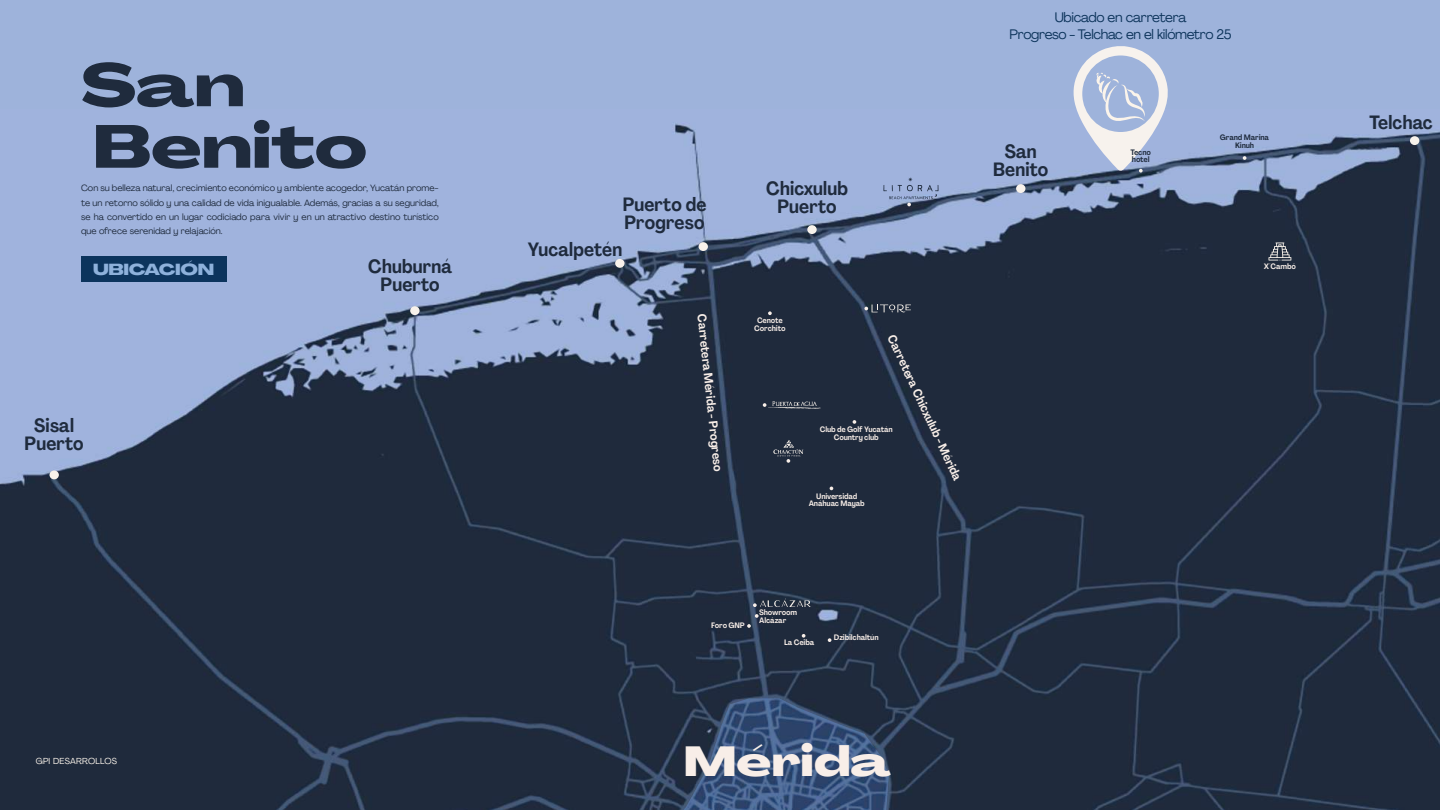
<style>
.page{position:relative;width:1440px;height:810px;background:#fff}
.page>*{position:absolute;margin:0;border:0;box-sizing:border-box;transform-origin:0 0}
.t1{font:800 59.62px/61.5px "Agrandir Grand";color:#1f2b3d}
.t2{font:800 41.4px "Agrandir Grand";color:#f8eee8}
.t3{font:700 18.98px/18.1px "Agrandir Text";letter-spacing:-.025em;color:#1f2b3d;text-align:center}
.t4{font:800 15.75px "Agrandir Grand";letter-spacing:-.025em;color:#8eb1db}
.t5{font:13.65px/16.4px "Agrandir";letter-spacing:-.025em;color:#0e355c;text-align:center}
.t6{font:700 12.08px "Agrandir Text";color:#f8eee8}
.t7{font:9px/14.2px "Agrandir";color:#1f2b3d;text-align:justify}
.t8{font:8.62px "Agrandir";letter-spacing:.025em;color:#fbf4eb}
.t9{font:700 7.8px/7.7px "Agrandir Text";letter-spacing:-.025em;color:#f8eee8;text-align:center}
.t10{font:700 7.8px/7.7px "Agrandir Text";letter-spacing:-.025em;color:#1f2b3d;text-align:center}
</style>
<div class="page">
<img style="left:0;top:109px;width:1440px;height:701px">
<div style="left:0;top:0;width:1440px;height:109px;background:#9eb3db"></div>
<div style="left:1016px;top:184px;width:9px;height:9px;background:#f8f2eb;border-radius:50%"></div>
<div style="left:807px;top:225px;width:10px;height:9px;background:#f8f2eb;border-radius:50%"></div>
<div style="left:699px;top:242px;width:9px;height:9px;background:#f8f2eb;border-radius:50%"></div>
<div style="left:410px;top:306px;width:10px;height:9px;background:#f8f2eb;border-radius:50%"></div>
<div style="left:49px;top:471px;width:10px;height:8px;background:#f8f2eb;border-radius:50%"></div>
<div style="left:615px;top:259px;width:10px;height:9px;background:#f8f2eb;border-radius:50%"></div>
<div style="left:1410px;top:136px;width:9px;height:9px;background:#f8f2eb;border-radius:50%"></div>
<svg style="left:659px;top:698px;width:230px;height:112px;background:#33486b"></svg>
<svg style="left:864px;top:304px;width:47px;height:9px"></svg>
<svg style="left:1243px;top:156px;width:3px;height:4px"></svg>
<svg style="left:768px;top:311px;width:4px;height:4px"></svg>
<svg style="left:763px;top:401px;width:58px;height:8px"></svg>
<svg style="left:853px;top:420px;width:3px;height:4px"></svg>
<svg style="left:773px;top:440px;width:30px;height:23px"></svg>
<svg style="left:753px;top:599px;width:58px;height:8px"></svg>
<svg style="left:755px;top:614px;width:4px;height:4px"></svg>
<svg style="left:747px;top:624px;width:4px;height:4px"></svg>
<svg style="left:802px;top:634px;width:3px;height:4px"></svg>
<svg style="left:828px;top:638px;width:3px;height:4px"></svg>
<svg style="left:1269px;top:242px;width:22px;height:19px"></svg>
<div style="left:81px;top:257px;width:145px;height:25px;background:#0c345d"></div>
<svg style="left:1072px;top:46px;width:97px;height:127px"></svg>
<svg style="left:883px;top:177px;width:55px;height:29px;background:#899bc0"></svg>
<h1 class="t1" style="left:81px;top:55px;width:287px">San<br>Benito</h1>
<p class="t7" style="left:81px;top:181px;width:359px">Con su belleza natural, crecimiento económico y ambiente acogedor, Yucatán prome&shy;te un retorno sólido y una calidad de vida inigualable. Además, gracias a su seguridad, se ha convertido en un lugar codiciado para vivir y en un atractivo destino turístico que ofrece serenidad y relajación.</p>
<h3 class="t4" style="left:93px;top:260px;width:122px">UBICACIÓN</h3>
<h3 class="t3" style="left:24px;top:416px;width:61px">Sisal<br>Puerto</h3>
<p class="t8" style="left:36px;top:756px;width:83px">GPI DESARROLLOS</p>
<h3 class="t3" style="left:368px;top:257px;width:86px">Chuburná<br>Puerto</h3>
<h3 class="t5" style="left:1010px;top:9px;width:224px">Ubicado en carretera<br>Progreso - Telchac en el kilómetro 25</h3>
<h3 class="t3" style="left:622px;top:195px;width:86px;text-align:left">Puerto de<br>Progreso</h3>
<h3 class="t3" style="left:528px;top:241px;width:96px">Yucalpetén</h3>
<h3 class="t3" style="left:766px;top:179px;width:84px">Chicxulub<br>Puerto</h3>
<h3 class="t6" style="left:709px;top:313px;width:160px;rotate:84deg">Carretera Mérida - Progreso</h3>
<p class="t9" style="left:754px;top:317px;width:33px">Cenote<br>Corchito</p>
<h3 class="t6" style="left:898px;top:332px;width:161px;rotate:65deg">Carretera Chicxulub - Mérida</h3>
<p class="t9" style="left:820px;top:426px;width:75px">Club de Golf Yucatán<br>Country club</p>
<p class="t9" style="left:809px;top:492px;width:57px">Universidad<br>Anáhuac Mayab</p>
<h3 class="t3" style="left:993px;top:142px;width:57px">San<br>Benito</h3>
<p class="t10" style="left:1131px;top:148px;width:22px;text-align:left">Tecno hotel</p>
<p class="t10" style="left:1220px;top:134px;width:51px">Grand Marina<br>Kinuh</p>
<p class="t9" style="left:1264px;top:262px;width:33px">X´Cambó</p>
<p class="t9" style="left:711px;top:621px;width:35px">Foro GNP</p>
<p class="t9" style="left:759px;top:609px;width:39px;text-align:left">Showroom<br>Alcázar</p>
<p class="t9" style="left:784px;top:639px;width:32px">La Ceiba</p>
<p class="t9" style="left:834px;top:633px;width:46px">Dzibilchaltún</p>
<h2 class="t2" style="left:684px;top:735px;width:209px">Mérida</h2>
<h3 class="t3" style="left:1369px;top:113px;width:66px">Telchac</h3>
</div>
